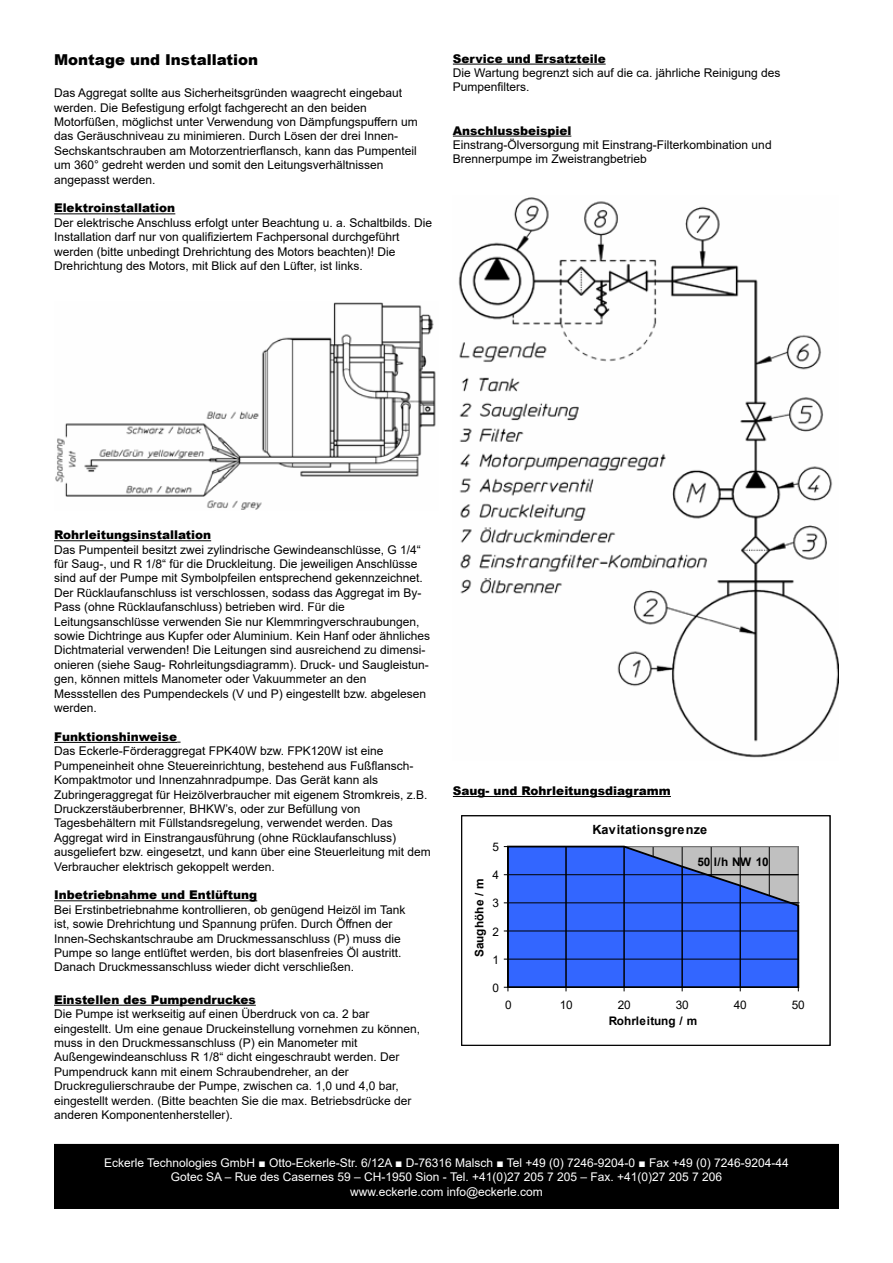
<style>
.page{position:relative;width:893px;height:1263px;background:#fff}
.page>*{position:absolute;margin:0;border:0;box-sizing:border-box;transform-origin:0 0}
.t1{font:900 15px "Arial";color:#000}
.t2{font:700 12.75px "Arial";letter-spacing:.025em;color:#000}
.t3{font:12px/14.4px "Arial";color:#000}
.t4{font:12px/14.4px "Arial";color:#fff;text-align:center}
.t5{font:900 12px "Arial";color:#000}
.t6{font:700 11.85px "Arial";letter-spacing:.005em;color:#000}
.t7{font:11.85px "Arial";letter-spacing:-.02em;color:#000}
</style>
<div class="page">
<div style="left:55px;top:1145px;width:783px;height:63px;background:#000"></div>
<div style="left:54px;top:1144px;width:785px;height:65px;border:2px solid #000"></div>
<hr style="left:54px;top:213px;width:121px;height:1px;background:#000">
<hr style="left:54px;top:540px;width:157px;height:1px;background:#000">
<hr style="left:54px;top:742px;width:123px;height:1px;background:#000">
<hr style="left:54px;top:900px;width:203px;height:1px;background:#000">
<hr style="left:54px;top:1005px;width:202px;height:1px;background:#000">
<img style="left:55px;top:302px;width:381px;height:208px">
<hr style="left:453px;top:64px;width:153px;height:1px;background:#000">
<hr style="left:453px;top:136px;width:118px;height:1px;background:#000">
<hr style="left:453px;top:796px;width:218px;height:1px;background:#000">
<img style="left:458px;top:197px;width:381px;height:561px">
<svg style="left:504px;top:846px;width:295px;height:145px;background:#466fe8"></svg>
<hr style="left:508px;top:959px;width:290px;height:1px;background:#000">
<hr style="left:507px;top:930px;width:291px;height:1px;background:#000">
<hr style="left:508px;top:902px;width:291px;height:1px;background:#000">
<hr style="left:508px;top:874px;width:290px;height:1px;background:#000">
<p class="t1" style="left:54px;top:48px;width:206px">Montage und Installation</p>
<p class="t3" style="left:54px;top:86px;width:365px">Das Aggregat sollte aus Sicherheitsgründen waagrecht eingebaut werden. Die Befestigung erfolgt fachgerecht an den beiden Motorfüßen, möglichst unter Verwendung von Dämpfungspuffern um das Geräuschniveau zu minimieren. Durch Lösen der drei Innen-Sechskantschrauben am Motorzentrierflansch, kann das Pumpenteil um 360° gedreht werden und somit den Leitungsverhältnissen angepasst werden.</p>
<p class="t5" style="left:54px;top:199px;width:123px">Elektroinstallation</p>
<p class="t3" style="left:54px;top:215px;width:380px">Der elektrische Anschluss erfolgt unter Beachtung u. a. Schaltbilds. Die Installation darf nur von qualifiziertem Fachpersonal durchgeführt werden (bitte unbedingt Drehrichtung des Motors beachten)! Die Drehrichtung des Motors, mit Blick auf den Lüfter, ist links.</p>
<p class="t5" style="left:453px;top:50px;width:154px">Service und Ersatzteile</p>
<p class="t3" style="left:453px;top:66px;width:329px">Die Wartung begrenzt sich auf die ca. jährliche Reinigung des<br>Pumpenfilters.</p>
<p class="t5" style="left:453px;top:122px;width:120px">Anschlussbeispiel</p>
<p class="t3" style="left:453px;top:138px;width:320px">Einstrang-Ölversorgung mit Einstrang-Filterkombination und<br>Brennerpumpe im Zweistrangbetrieb</p>
<p class="t5" style="left:54px;top:526px;width:159px">Rohrleitungsinstallation</p>
<p class="t3" style="left:54px;top:542px;width:378px">Das Pumpenteil besitzt zwei zylindrische Gewindeanschlüsse, G 1/4“ für Saug-, und R 1/8“ für die Druckleitung. Die jeweiligen Anschlüsse sind auf der Pumpe mit Symbolpfeilen entsprechend gekennzeichnet.<br>Der Rücklaufanschluss ist verschlossen, sodass das Aggregat im By-Pass (ohne Rücklaufanschluss) betrieben wird. Für die Leitungsanschlüsse verwenden Sie nur Klemmringverschraubungen, sowie Dichtringe aus Kupfer oder Aluminium. Kein Hanf oder ähnliches Dichtmaterial verwenden! Die Leitungen sind ausreichend zu dimensi&shy;onieren (siehe Saug- Rohrleitungsdiagramm). Druck- und Saugleistun&shy;gen, können mittels Manometer oder Vakuummeter an den Messstellen des Pumpendeckels (V und P) eingestellt bzw. abgelesen werden.</p>
<p class="t5" style="left:54px;top:728px;width:125px">Funktionshinweise</p>
<p class="t3" style="left:54px;top:744px;width:378px">Das Eckerle-Förderaggregat FPK40W bzw. FPK120W ist eine Pumpeneinheit ohne Steuereinrichtung, bestehend aus Fußflansch-Kompaktmotor und Innenzahnradpumpe. Das Gerät kann als Zubringeraggregat für Heizölverbraucher mit eigenem Stromkreis, z.B.<br>Druckzerstäuberbrenner, BHKW’s, oder zur Befüllung von Tagesbehältern mit Füllstandsregelung, verwendet werden. Das Aggregat wird in Einstrangausführung (ohne Rücklaufanschluss) ausgeliefert bzw. eingesetzt, und kann über eine Steuerleitung mit dem Verbraucher elektrisch gekoppelt werden.</p>
<p class="t5" style="left:54px;top:886px;width:205px">Inbetriebnahme und Entlüftung</p>
<p class="t3" style="left:54px;top:902px;width:353px">Bei Erstinbetriebnahme kontrollieren, ob genügend Heizöl im Tank ist, sowie Drehrichtung und Spannung prüfen. Durch Öffnen der Innen-Sechskantschraube am Druckmessanschluss (P) muss die Pumpe so lange entlüftet werden, bis dort blasenfreies Öl austritt.<br>Danach Druckmessanschluss wieder dicht verschließen.</p>
<p class="t5" style="left:54px;top:991px;width:203px">Einstellen des Pumpendruckes</p>
<p class="t3" style="left:54px;top:1007px;width:368px">Die Pumpe ist werkseitig auf einen Überdruck von ca. 2 bar eingestellt. Um eine genaue Druckeinstellung vornehmen zu können, muss in den Druckmessanschluss (P) ein Manometer mit Außengewindeanschluss R 1/8“ dicht eingeschraubt werden. Der Pumpendruck kann mit einem Schraubendreher, an der Druckregulierschraube der Pumpe, zwischen ca. 1,0 und 4,0 bar, eingestellt werden. (Bitte beachten Sie die max. Betriebsdrücke der anderen Komponentenhersteller).</p>
<p class="t5" style="left:453px;top:782px;width:220px">Saug- und Rohrleitungsdiagramm</p>
<p class="t2" style="left:592px;top:820px;width:117px">Kavitationsgrenze</p>
<p class="t7" style="left:492px;top:839px;width:8px">5</p>
<p class="t7" style="left:492px;top:867px;width:8px">4</p>
<p class="t6" style="left:471px;top:957px;width:80px;rotate:-90deg">Saughöhe / m</p>
<p class="t7" style="left:492px;top:895px;width:8px">3</p>
<p class="t7" style="left:492px;top:923px;width:8px">2</p>
<p class="t7" style="left:492px;top:951px;width:8px">1</p>
<p class="t7" style="left:492px;top:979px;width:8px">0</p>
<p class="t6" style="left:698px;top:853px;width:72px">50 l/h NW 10</p>
<p class="t7" style="left:505px;top:997px;width:8px">0</p>
<p class="t7" style="left:560px;top:997px;width:14px">10</p>
<p class="t7" style="left:618px;top:997px;width:14px">20</p>
<p class="t7" style="left:676px;top:997px;width:14px">30</p>
<p class="t7" style="left:734px;top:997px;width:14px">40</p>
<p class="t7" style="left:792px;top:997px;width:14px">50</p>
<p class="t6" style="left:609px;top:1013px;width:90px">Rohrleitung / m</p>
<p class="t4" style="left:104px;top:1155px;width:686px">Eckerle Technologies GmbH ■ Otto-Eckerle-Str. 6/12A ■ D-76316 Malsch ■ Tel +49 (0) 7246-9204-0 ■ Fax +49 (0) 7246-9204-44<br>Gotec SA – Rue des Casernes 59 – CH-1950 Sion - Tel. +41(0)27 205 7 205 – Fax. +41(0)27 205 7 206<br>www.eckerle.com info@eckerle.com</p>
</div>
